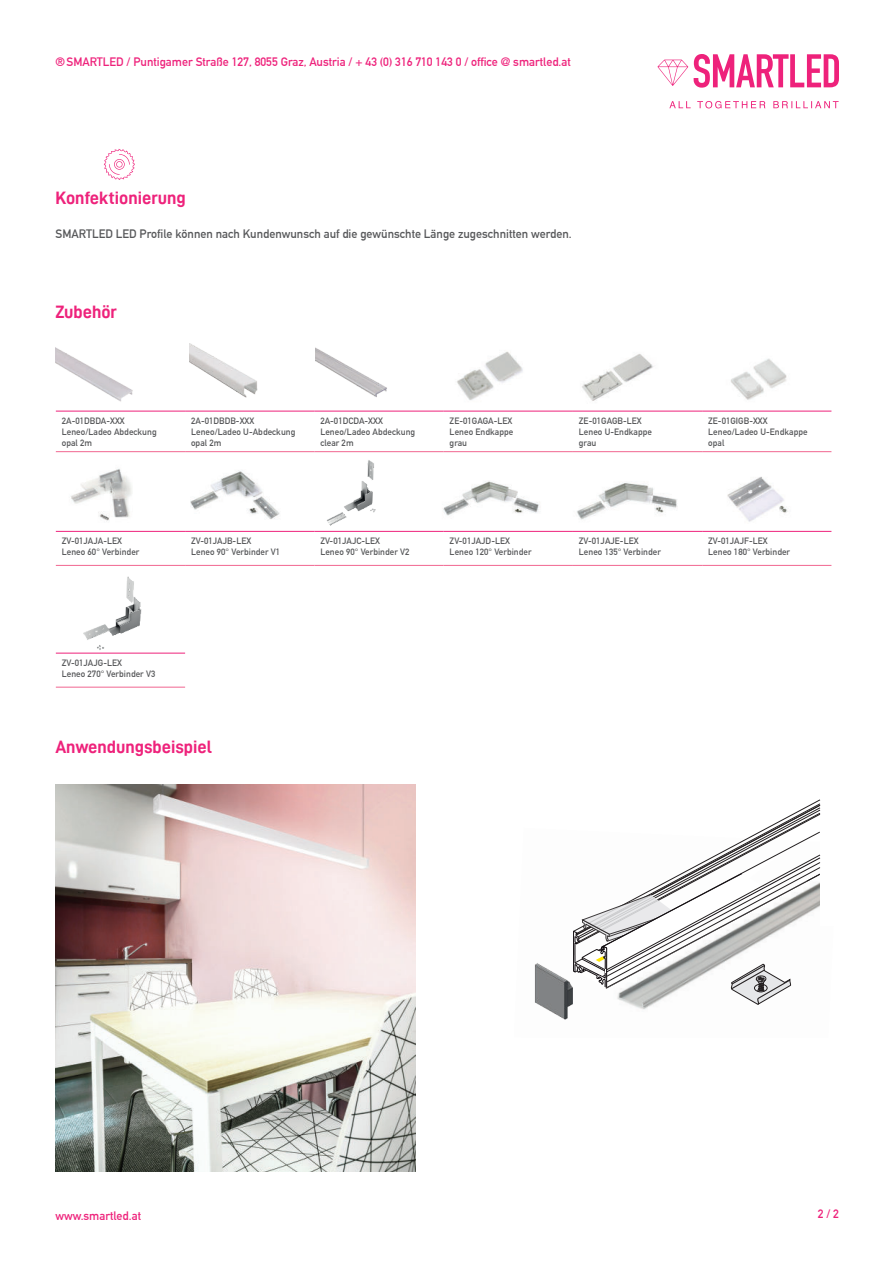
<style>
.page{position:relative;width:893px;height:1263px;background:#fff}
.page>*{position:absolute;margin:0;border:0;box-sizing:border-box;transform-origin:0 0}
.t1{font:18px "D DIN Bold";color:#ee227b}
.t2{font:700 12px "DIN Alternate";color:#ee227b}
.t3{font:700 12px "DIN Alternate";color:#57585a}
.t4{font:700 9px/10.8px "DIN Alternate";letter-spacing:.005em;color:#57585a}
</style>
<div class="page">
<svg style="left:657px;top:60px;width:31px;height:26px"></svg>
<svg style="left:669px;top:101px;width:170px;height:7px"></svg>
<svg style="left:694px;top:54px;width:145px;height:34px"></svg>
<svg style="left:104px;top:149px;width:31px;height:31px"></svg>
<img style="left:535px;top:963px;width:37px;height:56px">
<svg style="left:572px;top:799px;width:249px;height:206px"></svg>
<img style="left:56px;top:784px;width:359px;height:387px">
<hr style="left:56px;top:411px;width:129px;height:1px;background:#ee227b">
<hr style="left:185px;top:411px;width:129px;height:1px;background:#ee227b">
<hr style="left:314px;top:411px;width:130px;height:1px;background:#ee227b">
<hr style="left:444px;top:411px;width:129px;height:1px;background:#ee227b">
<hr style="left:573px;top:411px;width:129px;height:1px;background:#ee227b">
<hr style="left:702px;top:411px;width:129px;height:1px;background:#ee227b">
<hr style="left:56px;top:451px;width:129px;height:1px;background:#f16691">
<hr style="left:185px;top:451px;width:129px;height:1px;background:#f16691">
<hr style="left:314px;top:451px;width:130px;height:1px;background:#f16691">
<hr style="left:444px;top:451px;width:129px;height:1px;background:#f16691">
<hr style="left:573px;top:451px;width:129px;height:1px;background:#f16691">
<hr style="left:702px;top:451px;width:129px;height:1px;background:#f16691">
<img style="left:56px;top:348px;width:77px;height:54px">
<img style="left:190px;top:343px;width:68px;height:55px">
<img style="left:315px;top:347px;width:72px;height:50px">
<img style="left:731px;top:358px;width:56px;height:42px">
<img style="left:457px;top:351px;width:66px;height:49px">
<img style="left:582px;top:354px;width:72px;height:47px">
<hr style="left:56px;top:531px;width:129px;height:1px;background:#ee227b">
<hr style="left:185px;top:531px;width:129px;height:1px;background:#ee227b">
<hr style="left:314px;top:531px;width:130px;height:1px;background:#ee227b">
<hr style="left:444px;top:531px;width:129px;height:1px;background:#ee227b">
<hr style="left:573px;top:531px;width:129px;height:1px;background:#ee227b">
<hr style="left:702px;top:531px;width:129px;height:1px;background:#ee227b">
<hr style="left:56px;top:565px;width:129px;height:1px;background:#f16691">
<hr style="left:185px;top:565px;width:129px;height:1px;background:#f16691">
<hr style="left:314px;top:565px;width:130px;height:1px;background:#f16691">
<hr style="left:444px;top:565px;width:129px;height:1px;background:#f16691">
<hr style="left:573px;top:565px;width:129px;height:1px;background:#f16691">
<hr style="left:702px;top:565px;width:129px;height:1px;background:#f16691">
<hr style="left:56px;top:653px;width:129px;height:1px;background:#ee227b">
<hr style="left:56px;top:687px;width:129px;height:1px;background:#f16691">
<img style="left:71px;top:469px;width:61px;height:52px">
<img style="left:190px;top:470px;width:90px;height:49px">
<img style="left:323px;top:460px;width:61px;height:71px">
<img style="left:443px;top:481px;width:96px;height:35px">
<img style="left:577px;top:483px;width:101px;height:37px">
<img style="left:727px;top:477px;width:61px;height:45px">
<img style="left:83px;top:576px;width:59px;height:74px">
<h2 class="t2" style="left:55px;top:57px;width:517px">® SMARTLED / Puntigamer Straße 127, 8055 Graz, Austria / + 43 (0) 316 710 143 0 / office @ smartled.at</h2>
<h1 class="t1" style="left:56px;top:192px;width:132px">Konfektionierung</h1>
<h2 class="t3" style="left:56px;top:229px;width:518px">SMARTLED LED Profile können nach Kundenwunsch auf die gewünschte Länge zugeschnitten werden.</h2>
<h1 class="t1" style="left:55px;top:305px;width:63px">Zubehör</h1>
<p class="t4" style="left:62px;top:416px;width:96px">2A-01DBDA-XXX<br>Leneo/Ladeo Abdeckung opal 2m</p>
<p class="t4" style="left:191px;top:416px;width:106px">2A-01DBDB-XXX<br>Leneo/Ladeo U-Abdeckung opal 2m</p>
<p class="t4" style="left:320px;top:416px;width:96px">2A-01DCDA-XXX<br>Leneo/Ladeo Abdeckung clear 2m</p>
<p class="t4" style="left:450px;top:416px;width:65px;text-align:justify">ZE-01GAGA-LEX Leneo Endkappe grau</p>
<p class="t4" style="left:579px;top:416px;width:75px">ZE-01GAGB-LEX<br>Leneo U-Endkappe grau</p>
<p class="t4" style="left:708px;top:416px;width:101px">ZE-01GIGB-XXX<br>Leneo/Ladeo U-Endkappe opal</p>
<p class="t4" style="left:62px;top:537px;width:79px">ZV-01JAJA-LEX<br>Leneo 60° Verbinder</p>
<p class="t4" style="left:191px;top:537px;width:91px">ZV-01JAJB-LEX<br>Leneo 90° Verbinder V1</p>
<p class="t4" style="left:320px;top:537px;width:91px">ZV-01JAJC-LEX<br>Leneo 90° Verbinder V2</p>
<p class="t4" style="left:450px;top:537px;width:83px">ZV-01JAJD-LEX<br>Leneo 120° Verbinder</p>
<p class="t4" style="left:579px;top:537px;width:83px">ZV-01JAJE-LEX<br>Leneo 135° Verbinder</p>
<p class="t4" style="left:708px;top:537px;width:83px">ZV-01JAJF-LEX<br>Leneo 180° Verbinder</p>
<p class="t4" style="left:62px;top:658px;width:95px">ZV-01JAJG-LEX<br>Leneo 270° Verbinder V3</p>
<h1 class="t1" style="left:55px;top:740px;width:158px">Anwendungsbeispiel</h1>
<h2 class="t2" style="left:55px;top:1211px;width:87px">www.smartled.at</h2>
<h2 class="t2" style="left:818px;top:1209px;width:23px">2 / 2</h2>
</div>
